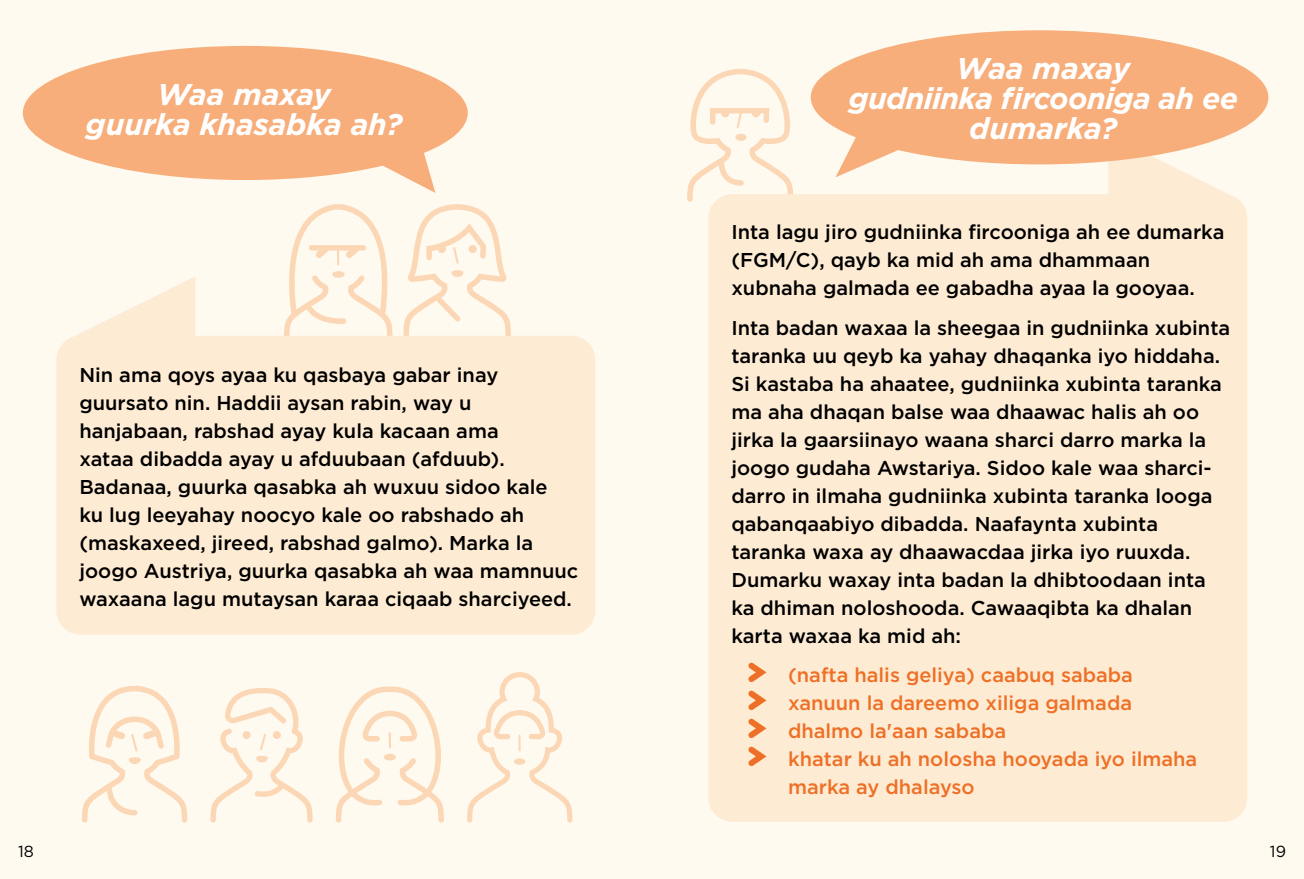
<style>
.page{position:relative;width:1304px;height:879px;background:#fffaf0}
.page>*{position:absolute;margin:0;border:0;box-sizing:border-box;transform-origin:0 0}
.t1{font:italic 700 30px/30px "Gotham";letter-spacing:-.01em;color:#fff;text-align:center}
.t2{font:500 20px/28px "Gotham";color:#000}
.t3{font:500 20px/28px "Gotham";color:#ee7026}
.t4{font:16px "Gotham";color:#000}
</style>
<div class="page">
<svg style="left:687px;top:69px;width:103px;height:133px"></svg>
<div style="left:708px;top:134px;width:539px;height:688px;background:#feebd3"></div>
<svg style="left:408px;top:204px;width:98px;height:72px"></svg>
<svg style="left:289px;top:204px;width:99px;height:72px"></svg>
<div style="left:332px;top:271px;width:13px;height:7px;background:#fcd7b5;border-radius:50%"></div>
<svg style="left:56px;top:276px;width:539px;height:358px;background:#feecd6"></svg>
<svg style="left:23px;top:46px;width:445px;height:147px;fill:#f7ae7b"></svg>
<svg style="left:811px;top:30px;width:457px;height:147px;fill:#f7ae7b"></svg>
<svg style="left:210px;top:688px;width:103px;height:134px"></svg>
<svg style="left:335px;top:686px;width:109px;height:136px"></svg>
<svg style="left:467px;top:672px;width:105px;height:150px"></svg>
<svg style="left:82px;top:686px;width:105px;height:136px"></svg>
<svg style="left:743px;top:657px;width:29px;height:114px;background:#fad1af"></svg>
<h1 class="t1" style="left:86px;top:79px;width:318px">Waa maxay<br>guurka khasabka ah?</h1>
<p class="t2" style="left:79px;top:360px;width:500px">Nin ama qoys ayaa ku qasbaya gabar inay guursato nin. Haddii aysan rabin, way u hanjabaan, rabshad ayay kula kacaan ama<br>xataa dibadda ayay u afduubaan (afduub).<br>Badanaa, guurka qasabka ah wuxuu sidoo kale<br>ku lug leeyahay noocyo kale oo rabshado ah (maskaxeed, jireed, rabshad galmo). Marka la joogo Austriya, guurka qasabka ah waa mamnuuc waxaana lagu mutaysan karaa ciqaab sharciyeed.</p>
<h1 class="t1" style="left:848px;top:53px;width:391px">Waa maxay<br>gudniinka fircooniga ah ee dumarka?</h1>
<p class="t2" style="left:731px;top:218px;width:495px">Inta lagu jiro gudniinka fircooniga ah ee dumarka (FGM/C), qayb ka mid ah ama dhammaan xubnaha galmada ee gabadha ayaa la gooyaa.</p>
<p class="t2" style="left:731px;top:313px;width:500px">Inta badan waxaa la sheegaa in gudniinka xubinta taranka uu qeyb ka yahay dhaqanka iyo hiddaha.<br>Si kastaba ha ahaatee, gudniinka xubinta taranka ma aha dhaqan balse waa dhaawac halis ah oo jirka la gaarsiinayo waana sharci darro marka la joogo gudaha Awstariya. Sidoo kale waa sharci&shy;darro in ilmaha gudniinka xubinta taranka looga qabanqaabiyo dibadda. Naafaynta xubinta taranka waxa ay dhaawacdaa jirka iyo ruuxda.<br>Dumarku waxay inta badan la dhibtoodaan inta ka dhiman noloshooda. Cawaaqibta ka dhalan karta waxaa ka mid ah:</p>
<p class="t3" style="left:788px;top:660px;width:411px">(nafta halis geliya) caabuq sababa xanuun la dareemo xiliga galmada dhalmo la'aan sababa<br>khatar ku ah nolosha hooyada iyo ilmaha marka ay dhalayso</p>
<p class="t4" style="left:18px;top:842px;width:17px">18</p>
<p class="t4" style="left:1270px;top:842px;width:18px">19</p>
</div>
